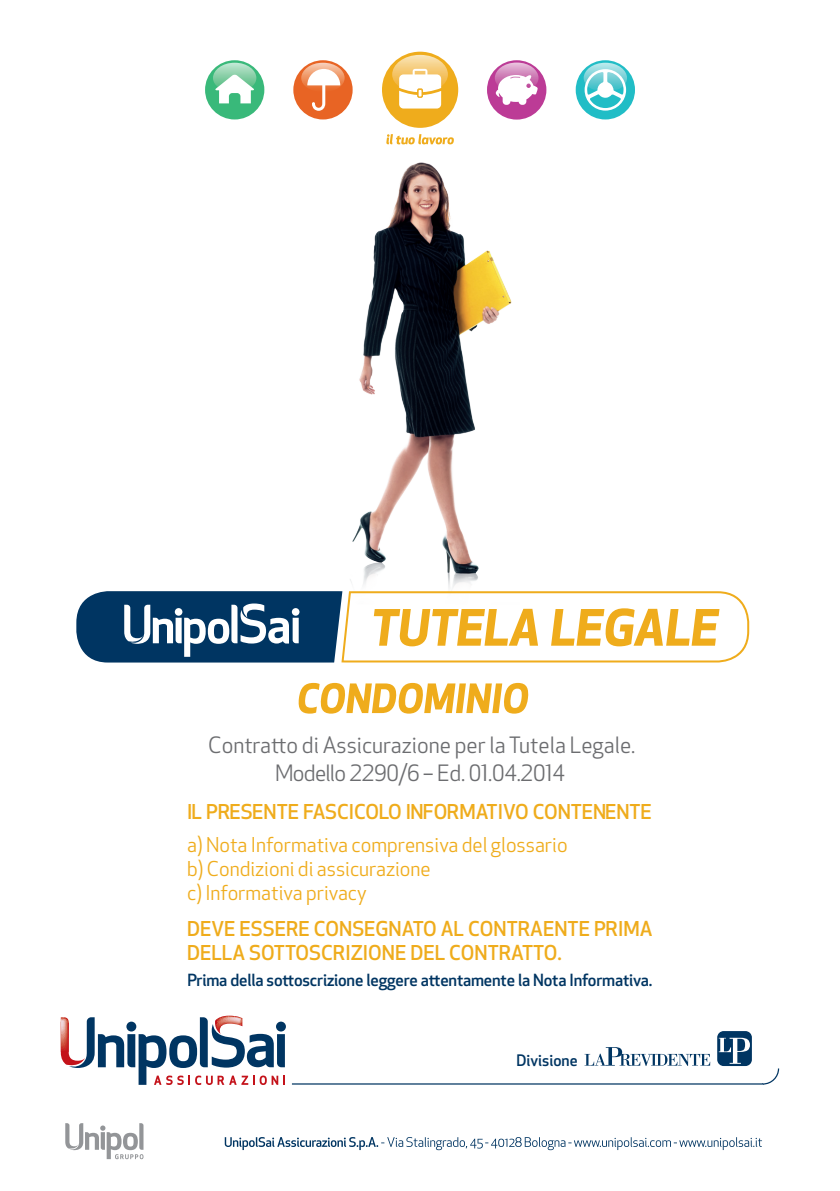
<style>
.page{position:relative;width:840px;height:1191px;background:#fff}
.page>*{position:absolute;margin:0;border:0;box-sizing:border-box;transform-origin:0 0}
.t1{font:22px/28.8px "Apex New";color:#6c6d70;text-align:center}
.t2{font:500 20px/24px "Apex New";color:#efac1c}
.t3{font:20px/24px "Apex New";color:#efac1c}
.t4{font:500 16.4px "Apex New";letter-spacing:-.01em;color:#003562}
.t5{font:500 15.6px "Apex New";color:#003562}
</style>
<div class="page">
<svg style="left:65px;top:1123px;width:78px;height:36px"></svg>
<svg style="left:225px;top:1137px;width:536px;height:13px"></svg>
<svg style="left:61px;top:1015px;width:718px;height:70px"></svg>
<img style="left:350px;top:162px;width:162px;height:426px">
<svg style="left:298px;top:683px;width:230px;height:30px"></svg>
<svg style="left:76px;top:591px;width:672px;height:71px"></svg>
<div style="left:205px;top:60px;width:59px;height:59px;background:#39b97a;border-radius:50%"></div>
<svg style="left:213px;top:63px;width:43px;height:40px"></svg>
<div style="left:293px;top:60px;width:59px;height:59px;background:#e86424;border-radius:50%"></div>
<svg style="left:301px;top:63px;width:43px;height:48px"></svg>
<div style="left:486px;top:60px;width:60px;height:60px;background:#bc3b96;border-radius:50%"></div>
<svg style="left:494px;top:63px;width:44px;height:42px"></svg>
<div style="left:575px;top:60px;width:59px;height:59px;background:#21bdc6;border-radius:50%"></div>
<svg style="left:583px;top:63px;width:43px;height:48px"></svg>
<div style="left:382px;top:52px;width:76px;height:76px;background:#efac1c;border-radius:50%"></div>
<svg style="left:392px;top:55px;width:55px;height:54px"></svg>
<svg style="left:386px;top:134px;width:68px;height:10px"></svg>
<p class="t1" style="left:208px;top:730px;width:428px">Contratto di Assicurazione per la Tutela Legale.<br>Modello 2290/6 – Ed. 01.04.2014</p>
<p class="t2" style="left:187px;top:800px;width:466px">IL PRESENTE FASCICOLO INFORMATIVO CONTENENTE</p>
<p class="t3" style="left:187px;top:832px;width:382px">a) Nota Informativa comprensiva del glossario b) Condizioni di assicurazione<br>c) Informativa privacy</p>
<p class="t2" style="left:187px;top:916px;width:466px">DEVE ESSERE CONSEGNATO AL CONTRAENTE PRIMA<br>DELLA SOTTOSCRIZIONE DEL CONTRATTO.</p>
<p class="t4" style="left:187px;top:969px;width:466px">Prima della sottoscrizione leggere attentamente la Nota Informativa.</p>
<p class="t5" style="left:516px;top:1049px;width:63px">Divisione</p>
</div>
